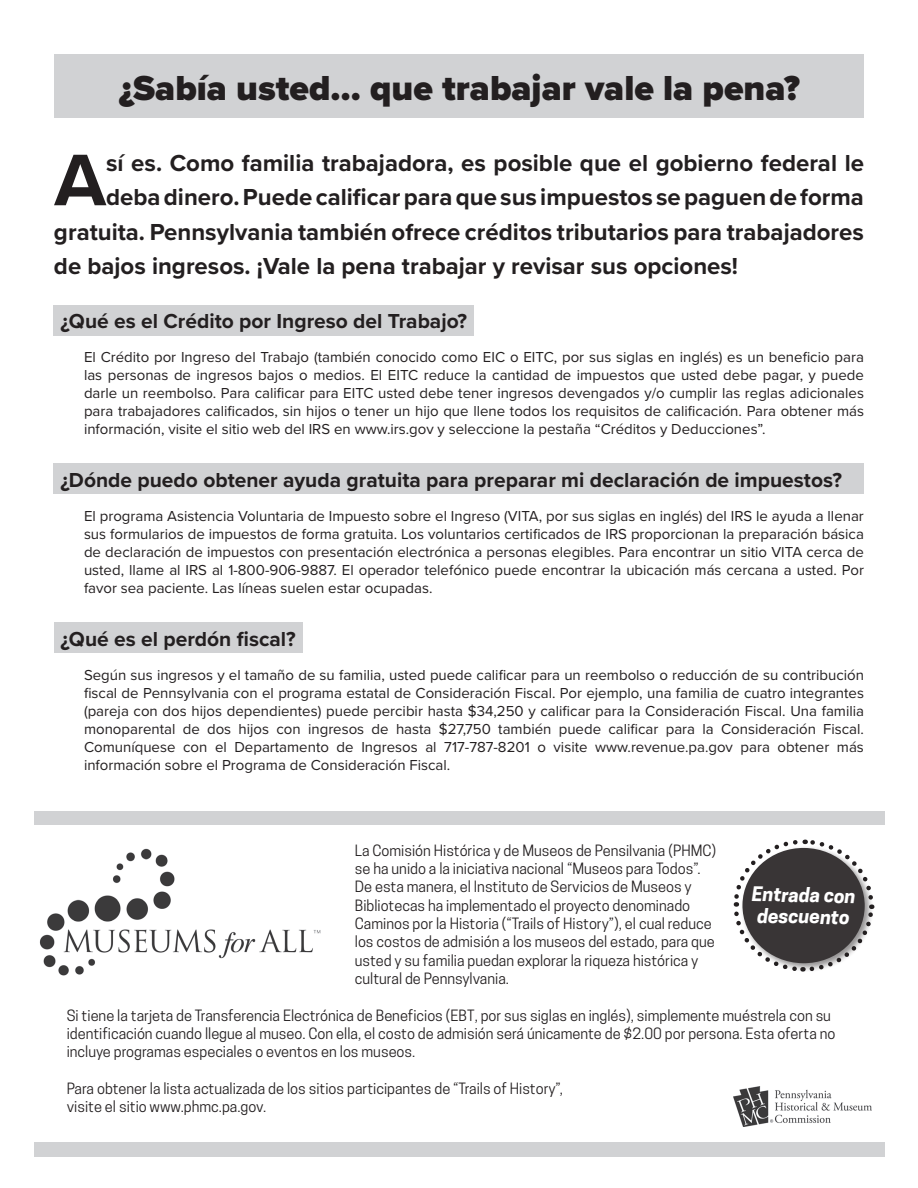
<style>
.page{position:relative;width:918px;height:1188px;background:#fff}
.page>*{position:absolute;margin:0;border:0;box-sizing:border-box;transform-origin:0 0}
.t1{font:700 75.75px "Proxima Nova";color:#231f20}
.t2{font:900 36px "Proxima Nova";color:#231f20}
.t3{font:700 24px "Proxima Nova";color:#231f20}
.t4{font:700 21px "Proxima Nova";color:#231f20}
.t5{font:italic 700 18.9px/21.3px "Cooper Hewitt";color:#fff}
.t6{font:15px/18px "Proxima Nova";color:#231f20;text-align:justify}
.t7{font:14.7px/18.3px "Cooper Hewitt";color:#231f20}
</style>
<div class="page">
<div style="left:54px;top:54px;width:810px;height:64px;background:#d1d2d4"></div>
<div style="left:54px;top:305px;width:420px;height:30px;background:#d1d2d4"></div>
<div style="left:54px;top:623px;width:249px;height:30px;background:#d1d2d4"></div>
<div style="left:54px;top:464px;width:810px;height:30px;background:#d1d2d4"></div>
<div style="left:34px;top:811px;width:850px;height:345px;background:#d1d2d4"></div>
<div style="left:21px;top:826px;width:876px;height:316px;background:#fff"></div>
<svg style="left:733px;top:839px;width:142px;height:133px"></svg>
<img style="left:39px;top:848px;width:282px;height:128px">
<img style="left:734px;top:1086px;width:138px;height:40px">
<h2 class="t2" style="left:119px;top:61px;width:683px">¿Sabía usted… que trabajar vale la pena?</h2>
<h1 class="t1" style="left:54px;top:124px;width:53px">A</h1>
<h3 class="t3" style="left:106px;top:145px;width:759px">sí es. Como familia trabajadora, es posible que el gobierno federal le</h3>
<h3 class="t3" style="left:106px;top:179px;width:759px">deba dinero. Puede calificar para que sus impuestos se paguen de forma</h3>
<h3 class="t3" style="left:54px;top:214px;width:811px">gratuita. Pennsylvania también ofrece créditos tributarios para trabajadores</h3>
<h3 class="t3" style="left:54px;top:248px;width:686px">de bajos ingresos. ¡Vale la pena trabajar y revisar sus opciones!</h3>
<h3 class="t4" style="left:61px;top:306px;width:408px">¿Qué es el Crédito por Ingreso del Trabajo?</h3>
<p class="t6" style="left:84px;top:347px;width:782px">El Crédito por Ingreso del Trabajo (también conocido como EIC o EITC, por sus siglas en inglés) es un beneficio para las personas de ingresos bajos o medios. El EITC reduce la cantidad de impuestos que usted debe pagar, y puede darle un reembolso. Para calificar para EITC usted debe tener ingresos devengados y/o cumplir las reglas adicionales para trabajadores calificados, sin hijos o tener un hijo que llene todos los requisitos de calificación. Para obtener más información, visite el sitio web del IRS en www.irs.gov y seleccione la pestaña “Créditos y Deducciones”.</p>
<h3 class="t4" style="left:61px;top:465px;width:783px">¿Dónde puedo obtener ayuda gratuita para preparar mi declaración de impuestos?</h3>
<p class="t6" style="left:84px;top:506px;width:782px">El programa Asistencia Voluntaria de Impuesto sobre el Ingreso (VITA, por sus siglas en inglés) del IRS le ayuda a llenar sus formularios de impuestos de forma gratuita. Los voluntarios certificados de IRS proporcionan la preparación básica de declaración de impuestos con presentación electrónica a personas elegibles. Para encontrar un sitio VITA cerca de usted, llame al IRS al 1-800-906-9887. El operador telefónico puede encontrar la ubicación más cercana a usted. Por favor sea paciente. Las líneas suelen estar ocupadas.</p>
<h3 class="t4" style="left:61px;top:624px;width:237px">¿Qué es el perdón fiscal?</h3>
<p class="t6" style="left:84px;top:665px;width:782px">Según sus ingresos y el tamaño de su familia, usted puede calificar para un reembolso o reducción de su contribución fiscal de Pennsylvania con el programa estatal de Consideración Fiscal. Por ejemplo, una familia de cuatro integrantes (pareja con dos hijos dependientes) puede percibir hasta $34,250 y calificar para la Consideración Fiscal. Una familia monoparental de dos hijos con ingresos de hasta $27,750 también puede calificar para la Consideración Fiscal.<br>Comuníquese con el Departamento de Ingresos al 717-787-8201 o visite www.revenue.pa.gov para obtener más información sobre el Programa de Consideración Fiscal.</p>
<p class="t7" style="left:355px;top:841px;width:363px">La Comisión Histórica y de Museos de Pensilvania (PHMC) se ha unido a la iniciativa nacional “Museos para Todos”.<br>De esta manera, el Instituto de Servicios de Museos y Bibliotecas ha implementado el proyecto denominado Caminos por la Historia (“Trails of History”), el cual reduce los costos de admisión a los museos del estado, para que usted y su familia puedan explorar la riqueza histórica y cultural de Pennsylvania.</p>
<p class="t7" style="left:67px;top:1006px;width:770px">Si tiene la tarjeta de Transferencia Electrónica de Beneficios (EBT, por sus siglas en inglés), simplemente muéstrela con su identificación cuando llegue al museo. Con ella, el costo de admisión será únicamente de $2.00 por persona. Esta oferta no incluye programas especiales o eventos en los museos.</p>
<p class="t7" style="left:67px;top:1079px;width:498px">Para obtener la lista actualizada de los sitios participantes de “Trails of History”, visite el sitio www.phmc.pa.gov.</p>
<p class="t5" style="left:752px;top:883px;width:105px;rotate:1deg">Entrada con descuento</p>
</div>
